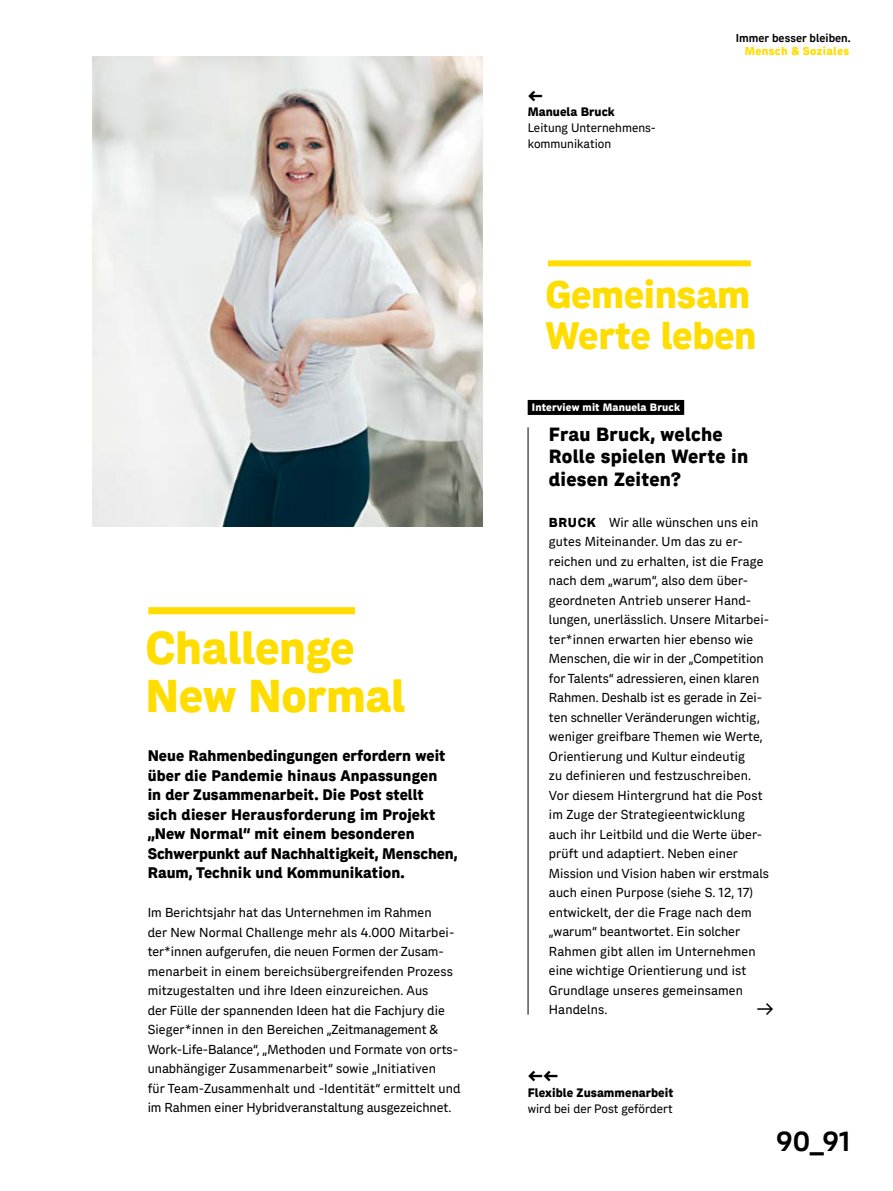
<style>
.page{position:relative;width:893px;height:1191px;background:#fff}
.page>*{position:absolute;margin:0;border:0;box-sizing:border-box;transform-origin:0 0}
.t1{font:800 45px/48px "Post Sans";letter-spacing:-.01em;color:#fd0}
.t2{font:800 37.5px/41.2px "Post Sans";letter-spacing:-.01em;color:#fd0}
.t3{font:700 27px "Post Sans";color:#000}
.t4{font:800 18.75px/22.5px "Post Sans";letter-spacing:.01em;color:#000}
.t5{font:800 15px/19.5px "Post Sans";color:#000}
.t6{font:12.75px/19.5px "Post Sans";letter-spacing:.005em;color:#000}
.t7{font:12px/15.8px "Post Sans";color:#000}
.t8{font:800 12px "Post Sans";color:#000}
.t9{font:700 11.25px "Post Sans";color:#000}
.t10{font:800 11.25px "Post Sans";letter-spacing:.025em;color:#fd0}
.t11{font:800 10.5px "Post Sans";letter-spacing:.01em;color:#fff}
.s1{font-weight:800}
</style>
<div class="page">
<img style="left:92px;top:57px;width:390px;height:470px">
<div style="left:148px;top:607px;width:207px;height:7px;background:#fd0"></div>
<div style="left:548px;top:260px;width:203px;height:6px;background:#fd0"></div>
<hr style="left:528px;top:427px;width:1px;height:587px;background:#000">
<div style="left:528px;top:400px;width:156px;height:15px;background:#000"></div>
<h1 class="t1" style="left:146px;top:623px;width:261px">Challenge<br>New Normal</h1>
<p class="t5" style="left:148px;top:745px;width:311px">Neue Rahmenbedingungen erfordern weit über die Pandemie hinaus Anpassungen<br>in der Zusammenarbeit. Die Post stellt<br>sich dieser Herausforderung im Projekt „New Normal“ mit einem besonderen Schwerpunkt auf Nachhaltigkeit, Menschen, Raum, Technik und Kommunikation.</p>
<p class="t6" style="left:148px;top:902px;width:314px">Im Berichtsjahr hat das Unternehmen im Rahmen<br>der New Normal Challenge mehr als 4.000 Mitarbei&shy;ter*innen aufgerufen, die neuen Formen der Zusam&shy;menarbeit in einem bereichsübergreifenden Prozess mitzugestalten und ihre Ideen einzureichen. Aus<br>der Fülle der spannenden Ideen hat die Fachjury die Sieger*innen in den Bereichen „Zeitmanagement &amp; Work-Life-Balance“, „Methoden und Formate von orts&shy;unabhängiger Zusammenarbeit“ sowie „Initiativen<br>für Team-Zusammenhalt und -Identität“ ermittelt und im Rahmen einer Hybridveranstaltung ausgezeichnet.</p>
<p class="t9" style="left:736px;top:31px;width:116px">Immer besser bleiben.</p>
<p class="t8" style="left:528px;top:104px;width:88px">Manuela Bruck</p>
<p class="t7" style="left:528px;top:120px;width:128px">Leitung Unternehmens&shy;kommunikation</p>
<p class="t10" style="left:745px;top:44px;width:106px">Mensch &amp; Soziales</p>
<h2 class="t2" style="left:545px;top:273px;width:213px">Gemeinsam<br>Werte leben</h2>
<p class="t11" style="left:532px;top:400px;width:150px">Interview mit Manuela Bruck</p>
<h3 class="t4" style="left:549px;top:422px;width:201px">Frau Bruck, welche<br>Rolle spielen Werte in diesen Zeiten?</h3>
<p class="t6" style="left:549px;top:512px;width:222px"><span class="s1">BRUCK</span> Wir alle wünschen uns ein gutes Miteinander. Um das zu er-- reichen und zu erhalten, ist die Frage nach dem „warum“, also dem über&shy;geordneten Antrieb unserer Hand&shy;lungen, unerlässlich. Unsere Mitarbei&shy;ter*innen erwarten hier ebenso wie Menschen, die wir in der „Competition for Talents“ adressieren, einen klaren Rahmen. Deshalb ist es gerade in Zei&shy;ten schneller Veränderungen wichtig, weniger greifbare Themen wie Werte, Orientierung und Kultur eindeutig<br>zu definieren und festzuschreiben.<br>Vor diesem Hintergrund hat die Post im Zuge der Strategieentwicklung auch ihr Leitbild und die Werte über&shy;prüft und adaptiert. Neben einer Mission und Vision haben wir erstmals auch einen Purpose (siehe S. 12, 17) entwickelt, der die Frage nach dem „warum“ beantwortet. Ein solcher Rahmen gibt allen im Unternehmen eine wichtige Orientierung und ist Grundlage unseres gemeinsamen Handelns.</p>
<p class="t8" style="left:528px;top:1084px;width:147px">Flexible Zusammenarbeit</p>
<p class="t7" style="left:528px;top:1100px;width:146px">wird bei der Post gefördert</p>
<h3 class="t3" style="left:776px;top:1124px;width:75px">90_91</h3>
</div>
